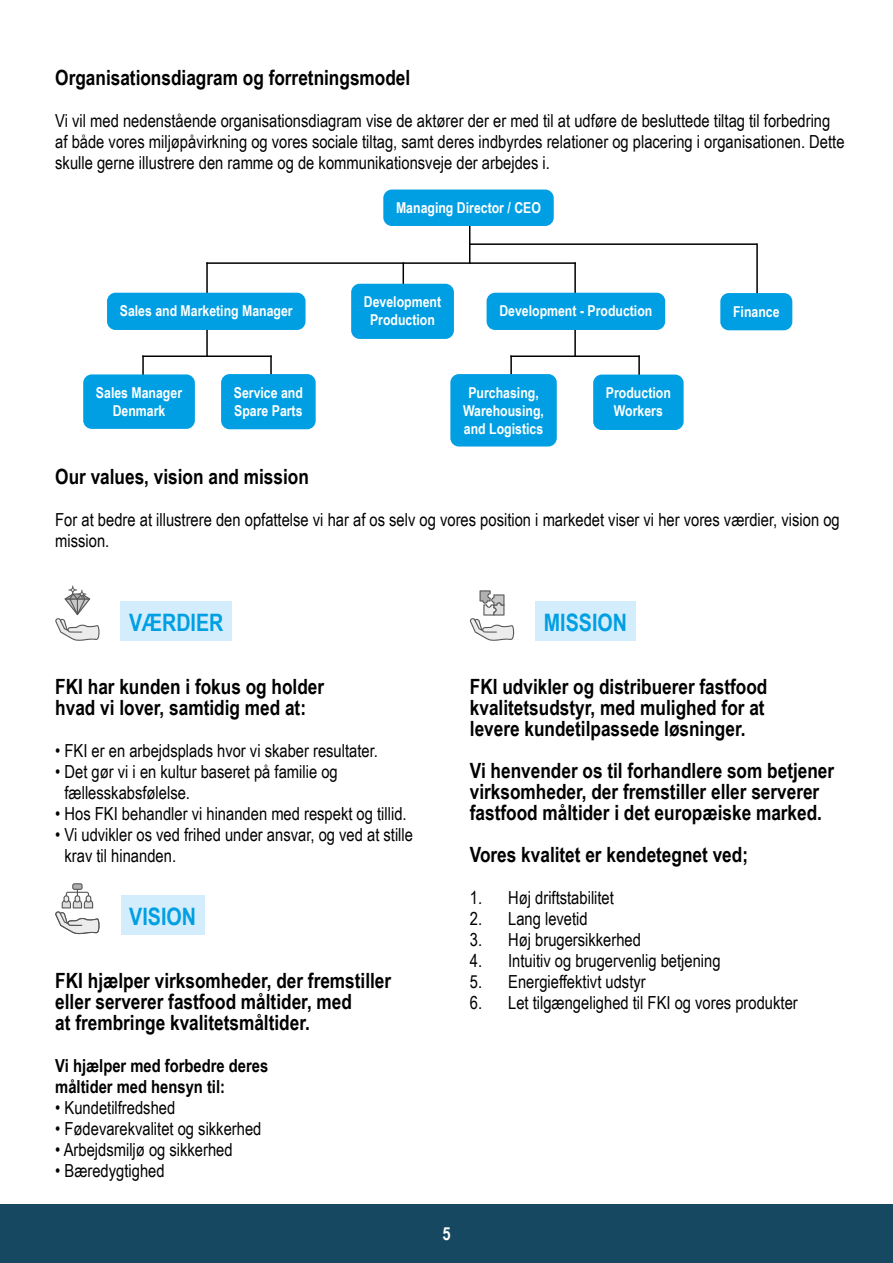
<style>
.page{position:relative;width:893px;height:1263px;background:#fff}
.page>*{position:absolute;margin:0;border:0;box-sizing:border-box;transform-origin:0 0}
.t1{font:700 24px "Arial Narrow";color:#009fe3}
.t2{font:700 21px/21px "Arial Narrow";color:#000}
.t3{font:18px/21px "Arial Narrow";color:#000}
.t4{font:700 18px/21px "Arial Narrow";color:#000}
.t5{font:700 18px "Arial Narrow";color:#fff}
.t6{font:700 15px/18px "Arial Narrow";color:#fff;text-align:center}
</style>
<div class="page">
<div style="left:0;top:1204px;width:893px;height:59px;background:#174861"></div>
<hr style="left:469px;top:226px;width:1px;height:38px;background:#000">
<hr style="left:206px;top:262px;width:2px;height:95px;background:#000">
<hr style="left:142px;top:355px;width:2px;height:38px;background:#000">
<hr style="left:510px;top:355px;width:2px;height:38px;background:#000">
<hr style="left:270px;top:355px;width:2px;height:38px;background:#000">
<hr style="left:638px;top:355px;width:2px;height:38px;background:#000">
<hr style="left:403px;top:262px;width:1px;height:38px;background:#000">
<hr style="left:756px;top:243px;width:2px;height:57px;background:#000">
<hr style="left:574px;top:262px;width:2px;height:95px;background:#000">
<hr style="left:206px;top:262px;width:370px;height:2px;background:#000">
<hr style="left:469px;top:243px;width:288px;height:2px;background:#000">
<hr style="left:142px;top:355px;width:130px;height:2px;background:#000">
<hr style="left:510px;top:355px;width:130px;height:2px;background:#000">
<div style="left:383px;top:190px;width:171px;height:36px;background:#009fe3;border-radius:9px"></div>
<div style="left:83px;top:374px;width:112px;height:55px;background:#009fe3;border-radius:9px"></div>
<div style="left:221px;top:374px;width:95px;height:55px;background:#009fe3;border-radius:9px"></div>
<div style="left:450px;top:374px;width:107px;height:72px;background:#009fe3;border-radius:9px"></div>
<div style="left:593px;top:375px;width:91px;height:55px;background:#009fe3;border-radius:9px"></div>
<div style="left:107px;top:293px;width:199px;height:37px;background:#009fe3;border-radius:9px"></div>
<div style="left:351px;top:284px;width:103px;height:55px;background:#009fe3;border-radius:9px"></div>
<div style="left:487px;top:293px;width:178px;height:37px;background:#009fe3;border-radius:9px"></div>
<div style="left:720px;top:293px;width:72px;height:37px;background:#009fe3;border-radius:9px"></div>
<div style="left:121px;top:601px;width:111px;height:40px;background:#d4edfc"></div>
<div style="left:121px;top:895px;width:84px;height:40px;background:#d4edfc"></div>
<div style="left:535px;top:601px;width:101px;height:40px;background:#d4edfc"></div>
<svg style="left:55px;top:883px;width:45px;height:51px"></svg>
<svg style="left:55px;top:585px;width:45px;height:56px"></svg>
<svg style="left:470px;top:590px;width:45px;height:51px"></svg>
<p class="t2" style="left:55px;top:66px;width:357px">Organisationsdiagram og forretningsmodel</p>
<p class="t3" style="left:55px;top:109px;width:791px">Vi vil med nedenstående organisationsdiagram vise de aktører der er med til at udføre de besluttede tiltag til forbedring af både vores miljøpåvirkning og vores sociale tiltag, samt deres indbyrdes relationer og placering i organisationen. Dette skulle gerne illustrere den ramme og de kommunikationsveje der arbejdes i.</p>
<p class="t6" style="left:396px;top:198px;width:146px">Managing Director / CEO</p>
<p class="t6" style="left:120px;top:301px;width:174px">Sales and Marketing Manager</p>
<p class="t6" style="left:364px;top:292px;width:79px">Development<br>Production</p>
<p class="t6" style="left:499px;top:301px;width:155px">Development - Production</p>
<p class="t6" style="left:733px;top:302px;width:48px">Finance</p>
<p class="t6" style="left:96px;top:383px;width:88px">Sales Manager<br>Denmark</p>
<p class="t6" style="left:234px;top:383px;width:71px;text-align:left">Service and<br>Spare Parts</p>
<p class="t6" style="left:463px;top:383px;width:82px">Purchasing,<br>Warehousing, and Logistics</p>
<p class="t6" style="left:606px;top:383px;width:66px">Production<br>Workers</p>
<p class="t2" style="left:55px;top:465px;width:255px">Our values, vision and mission</p>
<p class="t3" style="left:55px;top:508px;width:786px">For at bedre at illustrere den opfattelse vi har af os selv og vores position i markedet viser vi her vores værdier, vision og mission.</p>
<h1 class="t1" style="left:129px;top:604px;width:96px">VÆRDIER</h1>
<p class="t2" style="left:55px;top:675px;width:270px">FKI har kunden i fokus og holder hvad vi lover, samtidig med at:</p>
<p class="t3" style="left:55px;top:739px;width:324px">• FKI er en arbejdsplads hvor vi skaber resultater.</p>
<p class="t3" style="left:65px;top:760px;width:275px;text-indent:-9px">• Det gør vi i en kultur baseret på familie og fællesskabsfølelse.</p>
<p class="t3" style="left:55px;top:802px;width:353px">• Hos FKI behandler vi hinanden med respekt og tillid.</p>
<p class="t3" style="left:65px;top:823px;width:350px;text-indent:-9px">• Vi udvikler os ved frihed under ansvar, og ved at stille krav til hinanden.</p>
<h1 class="t1" style="left:129px;top:898px;width:68px">VISION</h1>
<p class="t2" style="left:55px;top:969px;width:337px">FKI hjælper virksomheder, der fremstiller eller serverer fastfood måltider, med<br>at frembringe kvalitetsmåltider.</p>
<p class="t4" style="left:55px;top:1054px;width:215px">Vi hjælper med forbedre deres måltider med hensyn til:</p>
<p class="t3" style="left:55px;top:1096px;width:122px">• Kundetilfredshed</p>
<p class="t3" style="left:55px;top:1117px;width:208px">• Fødevarekvalitet og sikkerhed</p>
<p class="t3" style="left:55px;top:1138px;width:179px">• Arbejdsmiljø og sikkerhed</p>
<p class="t3" style="left:55px;top:1159px;width:111px">• Bæredygtighed</p>
<h1 class="t1" style="left:544px;top:604px;width:85px">MISSION</h1>
<p class="t2" style="left:470px;top:675px;width:299px">FKI udvikler og distribuerer fastfood kvalitetsudstyr, med mulighed for at levere kundetilpassede løsninger.</p>
<p class="t2" style="left:470px;top:759px;width:366px">Vi henvender os til forhandlere som betjener virksomheder, der fremstiller eller serverer fastfood måltider i det europæiske marked.</p>
<p class="t2" style="left:470px;top:843px;width:280px">Vores kvalitet er kendetegnet ved;</p>
<p class="t3" style="left:470px;top:886px;width:146px">1. Høj driftstabilitet</p>
<p class="t3" style="left:470px;top:907px;width:119px">2. Lang levetid</p>
<p class="t3" style="left:470px;top:928px;width:173px">3. Høj brugersikkerhed</p>
<p class="t3" style="left:470px;top:949px;width:252px">4. Intuitiv og brugervenlig betjening</p>
<p class="t3" style="left:470px;top:970px;width:177px">5. Energieffektivt udstyr</p>
<p class="t3" style="left:470px;top:991px;width:329px">6. Let tilgængelighed til FKI og vores produkter</p>
<p class="t5" style="left:442px;top:1220px;width:10px">5</p>
</div>
